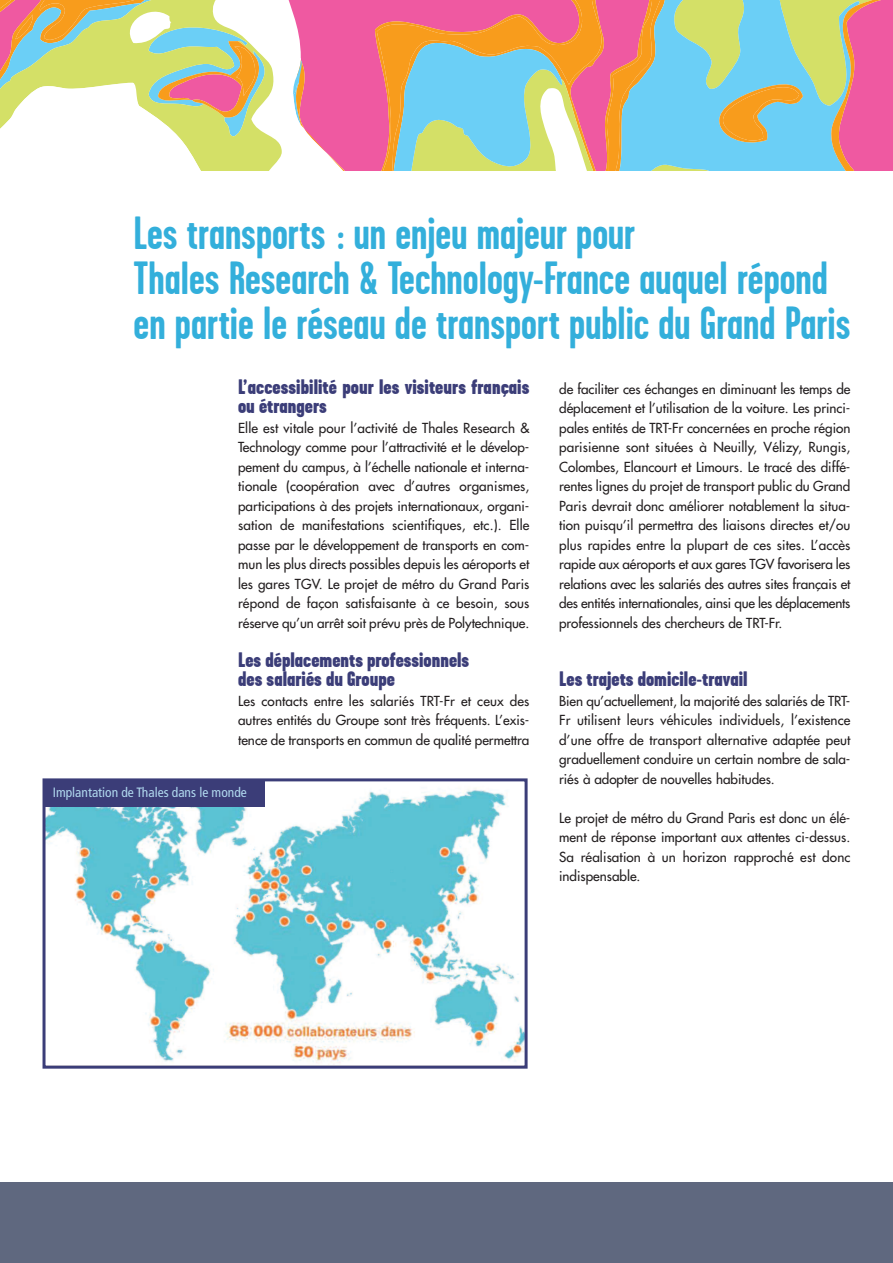
<style>
.page{position:relative;width:893px;height:1263px;background:#fff}
.page>*{position:absolute;margin:0;border:0;box-sizing:border-box;transform-origin:0 0}
.t1{font:700 46.5px/45px "Garage Gothic";color:#33afdb}
.t2{font:900 21px/19.5px "Garage Gothic";color:#3b3d78}
.t3{font:13.5px/19.5px "Futura";color:#231f20;text-align:justify}
.t4{font:condensed 13.5px "Frutiger LT";color:#b1d9ef}
</style>
<div class="page">
<div style="left:0;top:1182px;width:893px;height:81px;background:#5f687f"></div>
<svg style="left:0;top:0;width:893px;height:170px"></svg>
<img style="left:47px;top:789px;width:477px;height:274px">
<div style="left:43px;top:778px;width:485px;height:291px;border:3px solid #3b3d78"></div>
<div style="left:44px;top:781px;width:221px;height:25px;background:#3b3d78"></div>
<h1 class="t1" style="left:134px;top:210px;width:718px">Les transports : un enjeu majeur pour<br>Thales Research &amp; Technology-France auquel répond en partie le réseau de transport public du Grand Paris</h1>
<h2 class="t2" style="left:238px;top:377px;width:293px">L’accessibilité pour les visiteurs français ou étrangers</h2>
<p class="t3" style="left:238px;top:419px;width:293px">Elle est vitale pour l’activité de Thales Research &amp; Technology comme pour l’attractivité et le dévelop&shy;pement du campus, à l’échelle nationale et interna&shy;tionale (coopération avec d’autres organismes, participations à des projets internationaux, organi&shy;sation de manifestations scientifiques, etc.). Elle passe par le développement de transports en com&shy;mun les plus directs possibles depuis les aéroports et les gares TGV. Le projet de métro du Grand Paris répond de façon satisfaisante à ce besoin, sous réserve qu’un arrêt soit prévu près de Polytechnique.</p>
<h2 class="t2" style="left:238px;top:650px;width:233px">Les déplacements professionnels des salariés du Groupe</h2>
<p class="t3" style="left:238px;top:692px;width:293px">Les contacts entre les salariés TRT-Fr et ceux des autres entités du Groupe sont très fréquents. L’exis&shy;tence de transports en commun de qualité permettra</p>
<p class="t4" style="left:53px;top:787px;width:196px">Implantation de Thales dans le monde</p>
<p class="t3" style="left:559px;top:380px;width:293px">de faciliter ces échanges en diminuant les temps de déplacement et l’utilisation de la voiture. Les princi&shy;pales entités de TRT-Fr concernées en proche région parisienne sont situées à Neuilly, Vélizy, Rungis, Colombes, Elancourt et Limours. Le tracé des diffé&shy;rentes lignes du projet de transport public du Grand Paris devrait donc améliorer notablement la situa&shy;tion puisqu’il permettra des liaisons directes et/ou plus rapides entre la plupart de ces sites. L’accès rapide aux aéroports et aux gares TGV favorisera les relations avec les salariés des autres sites français et des entités internationales, ainsi que les déplacements professionnels des chercheurs de TRT-Fr.</p>
<h2 class="t2" style="left:559px;top:669px;width:190px">Les trajets domicile-travail</h2>
<p class="t3" style="left:559px;top:692px;width:293px">Bien qu’actuellement, la majorité des salariés de TRT-Fr utilisent leurs véhicules individuels, l’existence d’une offre de transport alternative adaptée peut graduellement conduire un certain nombre de sala&shy;riés à adopter de nouvelles habitudes.</p>
<p class="t3" style="left:559px;top:809px;width:293px">Le projet de métro du Grand Paris est donc un élé&shy;ment de réponse important aux attentes ci-dessus.<br>Sa réalisation à un horizon rapproché est donc indispensable.</p>
</div>
